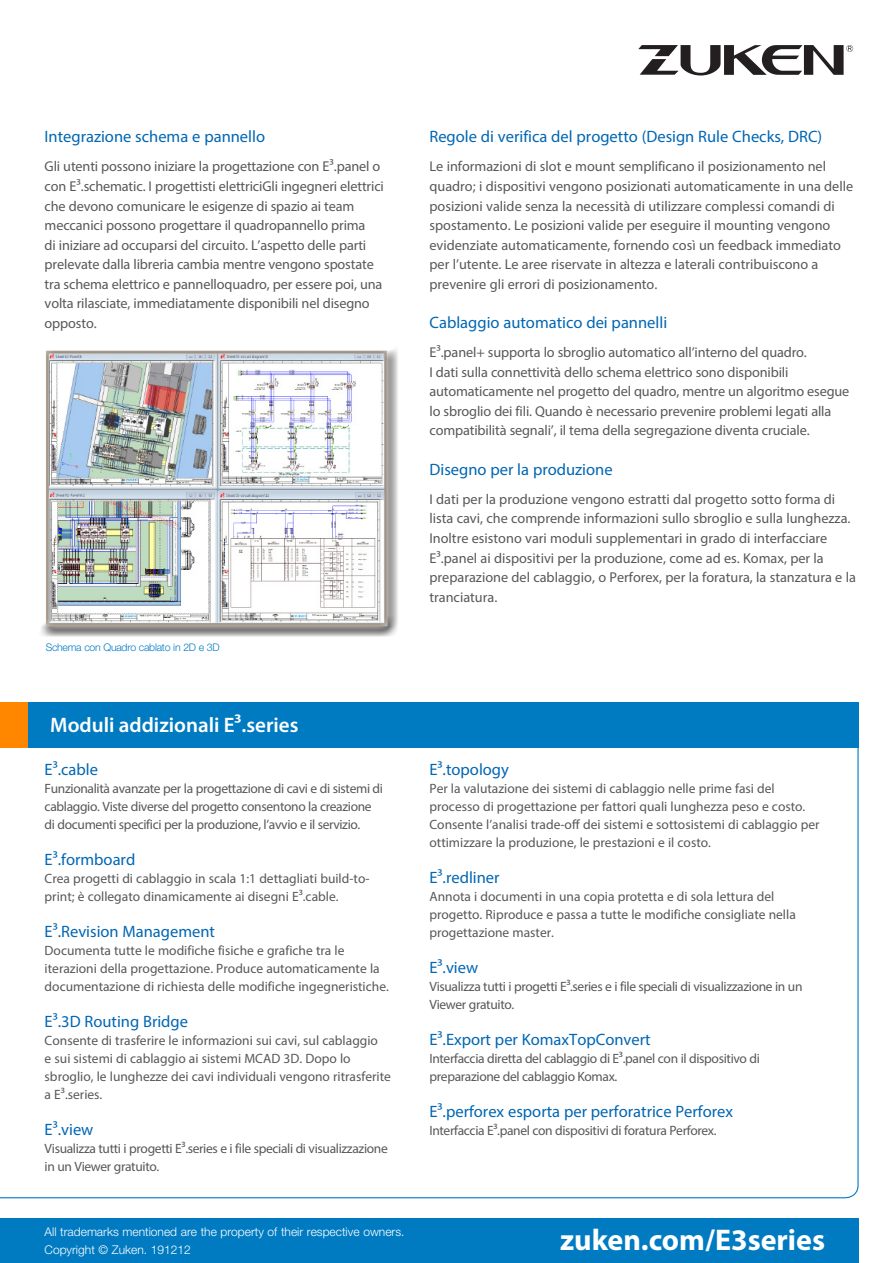
<style>
.page{position:relative;width:893px;height:1263px;background:#fff}
.page>*{position:absolute;margin:0;border:0;box-sizing:border-box;transform-origin:0 0}
.t1{font:700 30px "Myriad Pro";color:#fff}
.t2{font:600 21px "Myriad Pro";color:#fff}
.Zuken_Body_Copy{font:16.5px "Myriad Pro";color:#0166b3}
.Zuken_Body_Copy-2{font:14.25px/19.5px "Myriad Pro";letter-spacing:-.005em;color:#58585a}
.Zuken_Body_Copy-3{font:13.5px/18px "Myriad Pro";color:#58585a}
.Zuken_Body_Copy-4{font:13.5px/18px "Myriad Pro";letter-spacing:-.025em;color:#58585a}
.t3{font:300 12px/18px "Helvetica Neue LT Std";color:#fff}
.Zuken_Body_Copy-5{font:300 10.5px "Helvetica Neue LT Std";letter-spacing:-.025em;color:#007bc2}
</style>
<div class="page">
<svg style="left:0;top:748px;width:859px;height:451px"></svg>
<div style="left:0;top:1218px;width:859px;height:45px;background:#007bc2"></div>
<div style="left:724px;top:45px;width:10px;height:30px;background:#231f20"></div>
<svg style="left:638px;top:45px;width:83px;height:31px"></svg>
<svg style="left:734px;top:45px;width:119px;height:30px"></svg>
<div style="left:27px;top:332px;width:378px;height:312px;background:#fff;opacity:.75"></div>
<div style="left:22px;top:702px;width:837px;height:46px;background:#007bc2"></div>
<div style="left:0;top:702px;width:28px;height:46px;background:#ff8700"></div>
<p class="Zuken_Body_Copy" style="left:45px;top:126px;width:222px">Integrazione schema e pannello</p>
<p class="Zuken_Body_Copy-2" style="left:45px;top:157px;width:341px">Gli utenti possono iniziare la progettazione con E³.panel o con E³.schematic. I progettisti elettriciGli ingegneri elettrici che devono comunicare le esigenze di spazio ai team meccanici possono progettare il quadropannello prima<br>di iniziare ad occuparsi del circuito. L’aspetto delle parti prelevate dalla libreria cambia mentre vengono spostate tra schema elettrico e pannelloquadro, per essere poi, una volta rilasciate, immediatamente disponibili nel disegno opposto.</p>
<p class="Zuken_Body_Copy-5" style="left:46px;top:640px;width:175px">Schema con Quadro cablato in 2D e 3D</p>
<p class="t2" style="left:50px;top:712px;width:250px">Moduli addizionali E³.series</p>
<p class="Zuken_Body_Copy" style="left:45px;top:759px;width:55px">E³.cable</p>
<p class="Zuken_Body_Copy-4" style="left:45px;top:779px;width:340px">Funzionalità avanzate per la progettazione di cavi e di sistemi di cablaggio. Viste diverse del progetto consentono la creazione di documenti specifici per la produzione, l’avvio e il servizio.</p>
<p class="Zuken_Body_Copy" style="left:45px;top:849px;width:92px">E³.formboard</p>
<p class="Zuken_Body_Copy-3" style="left:45px;top:869px;width:326px">Crea progetti di cablaggio in scala 1:1 dettagliati build-to&shy;print; è collegato dinamicamente ai disegni E³.cable.</p>
<p class="Zuken_Body_Copy" style="left:45px;top:921px;width:172px">E³.Revision Management</p>
<p class="Zuken_Body_Copy-3" style="left:45px;top:941px;width:346px">Documenta tutte le modifiche fisiche e grafiche tra le iterazioni della progettazione. Produce automaticamente la documentazione di richiesta delle modifiche ingegneristiche.</p>
<p class="Zuken_Body_Copy" style="left:45px;top:1011px;width:145px">E³.3D Routing Bridge</p>
<p class="Zuken_Body_Copy-3" style="left:45px;top:1031px;width:348px">Consente di trasferire le informazioni sui cavi, sul cablaggio<br>e sui sistemi di cablaggio ai sistemi MCAD 3D. Dopo lo sbroglio, le lunghezze dei cavi individuali vengono ritrasferite a E³.series.</p>
<p class="Zuken_Body_Copy" style="left:45px;top:1119px;width:50px">E³.view</p>
<p class="Zuken_Body_Copy-4" style="left:45px;top:1139px;width:345px">Visualizza tutti i progetti E³.series e i file speciali di visualizzazione in un Viewer gratuito.</p>
<p class="Zuken_Body_Copy" style="left:429px;top:126px;width:394px">Regole di verifica del progetto (Design Rule Checks, DRC)</p>
<p class="Zuken_Body_Copy-2" style="left:429px;top:157px;width:425px">Le informazioni di slot e mount semplificano il posizionamento nel quadro; i dispositivi vengono posizionati automaticamente in una delle posizioni valide senza la necessità di utilizzare complessi comandi di spostamento. Le posizioni valide per eseguire il mounting vengono evidenziate automaticamente, fornendo così un feedback immediato per l’utente. Le aree riservate in altezza e laterali contribuiscono a prevenire gli errori di posizionamento.</p>
<p class="Zuken_Body_Copy" style="left:429px;top:312px;width:239px">Cablaggio automatico dei pannelli</p>
<p class="Zuken_Body_Copy-2" style="left:429px;top:342px;width:421px">E³.panel+ supporta lo sbroglio automatico all’interno del quadro.<br>I dati sulla connettività dello schema elettrico sono disponibili automaticamente nel progetto del quadro, mentre un algoritmo esegue lo sbroglio dei fili. Quando è necessario prevenire problemi legati alla compatibilità segnali’, il tema della segregazione diventa cruciale.</p>
<p class="Zuken_Body_Copy" style="left:429px;top:459px;width:185px">Disegno per la produzione</p>
<p class="Zuken_Body_Copy-2" style="left:429px;top:489px;width:428px">I dati per la produzione vengono estratti dal progetto sotto forma di lista cavi, che comprende informazioni sullo sbroglio e sulla lunghezza.<br>Inoltre esistono vari moduli supplementari in grado di interfacciare E³.panel ai dispositivi per la produzione, come ad es. Komax, per la preparazione del cablaggio, o Perforex, per la foratura, la stanzatura e la tranciatura.</p>
<p class="Zuken_Body_Copy" style="left:429px;top:759px;width:81px">E³.topology</p>
<p class="Zuken_Body_Copy-3" style="left:429px;top:779px;width:392px">Per la valutazione dei sistemi di cablaggio nelle prime fasi del processo di progettazione per fattori quali lunghezza peso e costo.<br>Consente l’analisi trade-off dei sistemi e sottosistemi di cablaggio per ottimizzare la produzione, le prestazioni e il costo.</p>
<p class="Zuken_Body_Copy" style="left:429px;top:867px;width:72px">E³.redliner</p>
<p class="Zuken_Body_Copy-3" style="left:429px;top:887px;width:368px">Annota i documenti in una copia protetta e di sola lettura del progetto. Riproduce e passa a tutte le modifiche consigliate nella progettazione master.</p>
<p class="Zuken_Body_Copy" style="left:429px;top:957px;width:50px">E³.view</p>
<p class="Zuken_Body_Copy-4" style="left:429px;top:977px;width:375px">Visualizza tutti i progetti E³.series e i file speciali di visualizzazione in un<br>Viewer gratuito.</p>
<p class="Zuken_Body_Copy" style="left:429px;top:1029px;width:223px">E³.Export per KomaxTopConvert</p>
<p class="Zuken_Body_Copy-4" style="left:429px;top:1049px;width:332px">Interfaccia diretta del cablaggio di E³.panel con il dispositivo di preparazione del cablaggio Komax.</p>
<p class="Zuken_Body_Copy" style="left:429px;top:1101px;width:305px">E³.perforex esporta per perforatrice Perforex</p>
<p class="Zuken_Body_Copy-4" style="left:429px;top:1121px;width:289px">Interfaccia E³.panel con dispositivi di foratura Perforex.</p>
<p class="t3" style="left:45px;top:1222px;width:361px">All trademarks mentioned are the property of their respective owners.<br>Copyright © Zuken. 191212</p>
<p class="t1" style="left:560px;top:1220px;width:266px">zuken.com/E3series</p>
</div>
